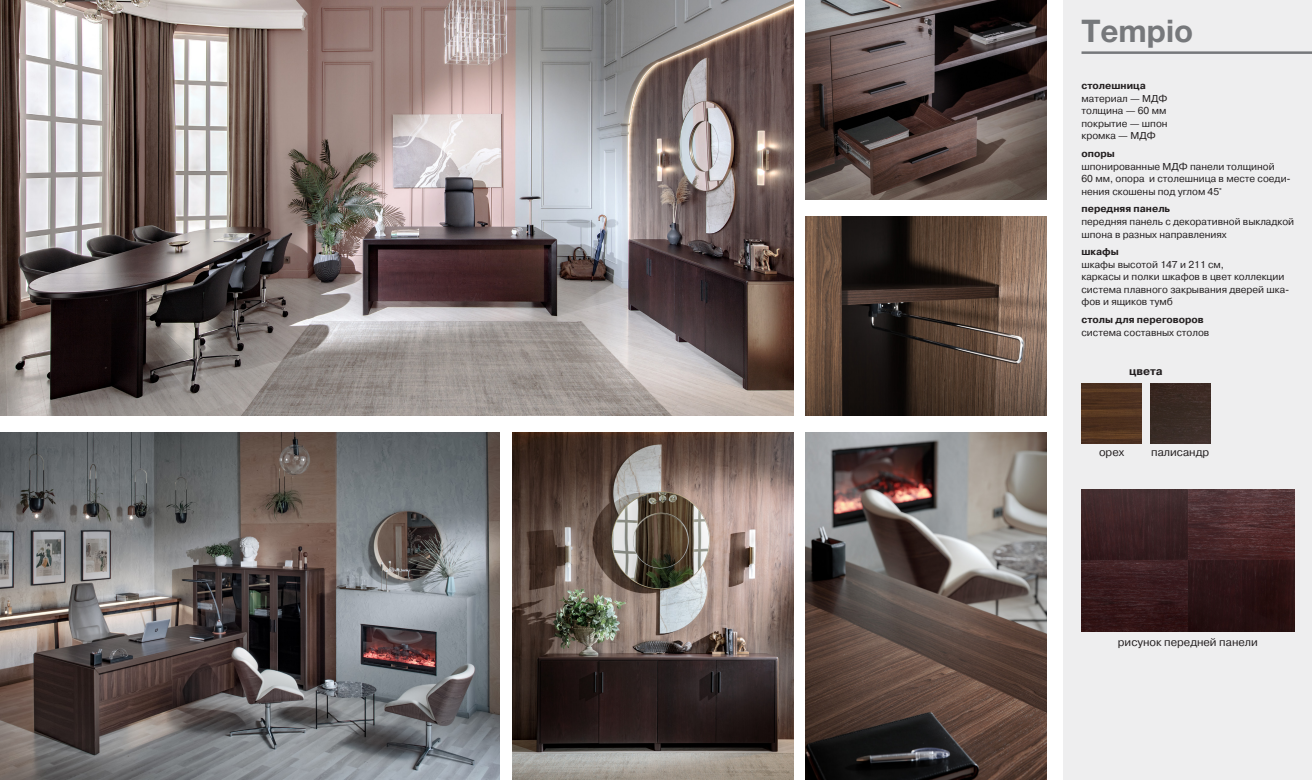
<style>
.page{position:relative;width:1312px;height:780px;background:#fff}
.page>*{position:absolute;margin:0;border:0;box-sizing:border-box;transform-origin:0 0}
.name{font:700 31.25px "Helvetica Neue LTCYR";color:#76787b}
.text{font:11.25px "Pragmatica C";color:#231f20}
.harakteristika{font:700 11.25px "Pragmatica C";color:#231f20}
.spisok{font:10px/12.5px "Pragmatica C";color:#231f20}
.s1{font-weight:700}
</style>
<div class="page">
<div style="left:1063px;top:0;width:248px;height:780px;background:#eeeeef"></div>
<hr style="left:1081px;top:51px;width:230px;height:3px;background:#76787b">
<img style="left:1081px;top:383px;width:60px;height:60px">
<img style="left:1150px;top:383px;width:59px;height:60px">
<img style="left:1081px;top:489px;width:212px;height:142px">
<img style="left:805px;top:216px;width:240px;height:200px">
<img style="left:805px;top:0;width:240px;height:200px">
<img style="left:0;top:0;width:792px;height:416px">
<img style="left:512px;top:432px;width:280px;height:348px">
<img style="left:0;top:432px;width:500px;height:348px">
<img style="left:805px;top:432px;width:240px;height:348px">
<p class="name" style="left:1081px;top:13px;width:113px">Tempio</p>
<p class="spisok" style="left:1081px;top:80px;width:88px"><span class="s1">столешница </span>материал — МДФ толщина — 60 мм покрытие — шпон кромка — МДФ</p>
<p class="spisok" style="left:1081px;top:148px;width:211px"><span class="s1">опоры<br></span>шпонированные МДФ панели толщиной<br>60 мм, опора и столешница в месте соеди&shy;нения скошены под углом 45°</p>
<p class="spisok" style="left:1081px;top:203px;width:214px"><span class="s1">передняя панель<br></span>передняя панель с декоративной выкладкой шпона в разных направлениях</p>
<p class="spisok" style="left:1081px;top:246px;width:209px"><span class="s1">шкафы<br></span>шкафы высотой 147 и 211 см,<br>каркасы и полки шкафов в цвет коллекции система плавного закрывания дверей шка&shy;фов и ящиков тумб</p>
<p class="spisok" style="left:1081px;top:313px;width:129px"><span class="s1">столы для переговоров </span>система составных столов</p>
<p class="harakteristika" style="left:1128px;top:365px;width:35px">цвета</p>
<p class="text" style="left:1098px;top:445px;width:27px">орех</p>
<p class="text" style="left:1150px;top:445px;width:60px">палисандр</p>
<p class="text" style="left:1117px;top:636px;width:141px">рисунок передней панели</p>
</div>
